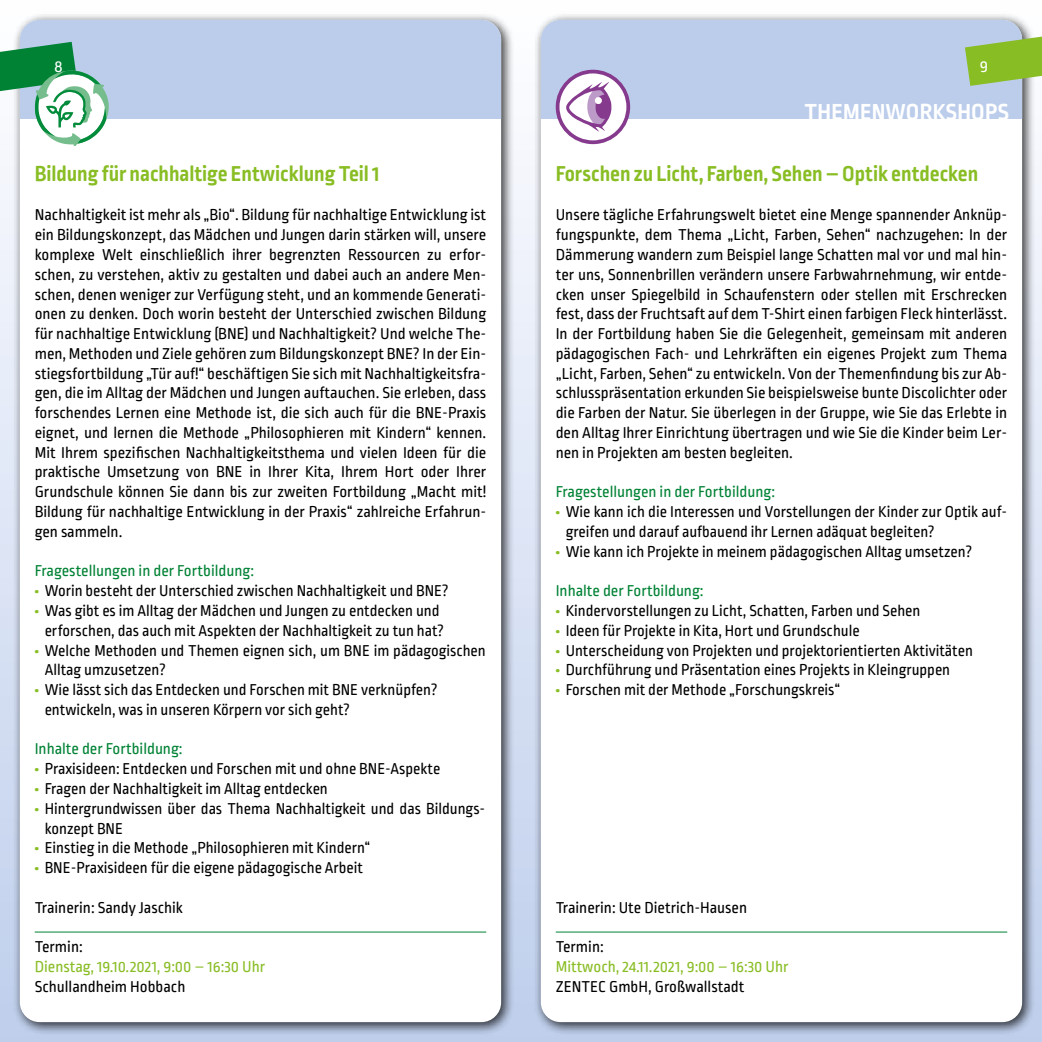
<style>
.page{position:relative;width:1042px;height:1042px;background:#fff}
.page>*{position:absolute;margin:0;border:0;box-sizing:border-box;transform-origin:0 0}
.t1{font:700 24.5px "Ropa Soft Pro";letter-spacing:.01em;color:#fff}
.t2{font:700 22.75px "Ropa Soft Pro";color:#89bd24}
.t3{font:17.5px "Ropa Soft Pro";color:#fff}
.t4{font:16.62px/19.8px "Ropa Soft Pro";color:#000}
.t5{font:16.62px "Ropa Soft Pro";color:#008235}
.t6{font:16.62px "Ropa Soft Pro";color:#89bd24}
.s1{font-weight:900;color:#89bd24}
</style>
<div class="page">
<div style="left:521px;top:0;width:521px;height:1042px;background:linear-gradient(to bottom,#fff,#beceec)"></div>
<div style="left:0;top:0;width:521px;height:1042px;background:linear-gradient(to bottom,#fff,#beceec)"></div>
<div style="left:12px;top:12px;width:502px;height:1023px;background:#000;opacity:.75"></div>
<div style="left:20px;top:20px;width:481px;height:1002px;background:#fff;border-radius:20px"></div>
<div style="left:20px;top:20px;width:481px;height:99px;background:#bccdeb"></div>
<div style="left:533px;top:12px;width:502px;height:1023px;background:#000;opacity:.75"></div>
<div style="left:541px;top:20px;width:481px;height:1002px;background:#fff;border-radius:20px"></div>
<div style="left:541px;top:20px;width:481px;height:99px;background:#bccdeb"></div>
<svg style="left:965px;top:31px;width:77px;height:55px"></svg>
<hr style="left:35px;top:931px;width:451px;height:1px;background:#008235">
<svg style="left:0;top:42px;width:109px;height:103px"></svg>
<hr style="left:556px;top:931px;width:451px;height:1px;background:#008235">
<svg style="left:556px;top:70px;width:74px;height:74px"></svg>
<div style="left:595px;top:97px;width:7px;height:7px;background:#fff;border-radius:50%"></div>
<p class="t3" style="left:54px;top:57px;width:10px">8</p>
<p class="t3" style="left:980px;top:57px;width:10px">9</p>
<h1 class="t1" style="left:804px;top:98px;width:206px">THEMENWORKSHOPS</h1>
<h2 class="t2" style="left:35px;top:160px;width:346px">Bildung für nachhaltige Entwicklung Teil 1</h2>
<p class="t4" style="left:35px;top:206px;width:453px;text-align:justify">Nachhaltigkeit ist mehr als „Bio“. Bildung für nachhaltige Entwicklung ist ein Bildungskonzept, das Mädchen und Jungen darin stärken will, unsere komplexe Welt einschließlich ihrer begrenzten Ressourcen zu erfor&shy;schen, zu verstehen, aktiv zu gestalten und dabei auch an andere Men&shy;schen, denen weniger zur Verfügung steht, und an kommende Generati&shy;onen zu denken. Doch worin besteht der Unterschied zwischen Bildung für nachhaltige Entwicklung (BNE) und Nachhaltigkeit? Und welche The&shy;men, Methoden und Ziele gehören zum Bildungskonzept BNE? In der Ein&shy;stiegsfortbildung „Tür auf!“ beschäftigen Sie sich mit Nachhaltigkeitsfra&shy;gen, die im Alltag der Mädchen und Jungen auftauchen. Sie erleben, dass forschendes Lernen eine Methode ist, die sich auch für die BNE-Praxis eignet, und lernen die Methode „Philosophieren mit Kindern“ kennen.<br>Mit Ihrem spezifischen Nachhaltigkeitsthema und vielen Ideen für die praktische Umsetzung von BNE in Ihrer Kita, Ihrem Hort oder Ihrer Grundschule können Sie dann bis zur zweiten Fortbildung „Macht mit!<br>Bildung für nachhaltige Entwicklung in der Praxis“ zahlreiche Erfahrun&shy;gen sammeln.</p>
<p class="t5" style="left:35px;top:562px;width:221px">Fragestellungen in der Fortbildung:</p>
<p class="t4" style="left:35px;top:582px;width:415px"><span class="s1">•</span> Worin besteht der Unterschied zwischen Nachhaltigkeit und BNE?</p>
<p class="t4" style="left:35px;top:602px;width:411px;text-align:center"><span class="s1">•</span> Was gibt es im Alltag der Mädchen und Jungen zu entdecken und erforschen, das auch mit Aspekten der Nachhaltigkeit zu tun hat?</p>
<p class="t4" style="left:45px;top:641px;width:443px;text-indent:-10px"><span class="s1">•</span> Welche Methoden und Themen eignen sich, um BNE im pädagogischen<br>Alltag umzusetzen?</p>
<p class="t4" style="left:45px;top:681px;width:394px;text-indent:-10px"><span class="s1">•</span> Wie lässt sich das Entdecken und Forschen mit BNE verknüpfen? entwickeln, was in unseren Körpern vor sich geht?</p>
<p class="t5" style="left:35px;top:740px;width:149px">Inhalte der Fortbildung:</p>
<p class="t4" style="left:35px;top:760px;width:407px"><span class="s1">•</span> Praxisideen: Entdecken und Forschen mit und ohne BNE-Aspekte</p>
<p class="t4" style="left:35px;top:779px;width:295px"><span class="s1">•</span> Fragen der Nachhaltigkeit im Alltag entdecken</p>
<p class="t4" style="left:45px;top:799px;width:442px;text-indent:-10px"><span class="s1">•</span> Hintergrundwissen über das Thema Nachhaltigkeit und das Bildungs&shy;konzept BNE</p>
<p class="t4" style="left:35px;top:839px;width:337px"><span class="s1">•</span> Einstieg in die Methode „Philosophieren mit Kindern“</p>
<p class="t4" style="left:35px;top:859px;width:330px"><span class="s1">•</span> BNE-Praxisideen für die eigene pädagogische Arbeit</p>
<p class="t4" style="left:35px;top:898px;width:150px">Trainerin: Sandy Jaschik</p>
<p class="t4" style="left:35px;top:938px;width:50px">Termin:</p>
<p class="t6" style="left:35px;top:957px;width:232px">Dienstag, 19.10.2021, 9:00 – 16:30 Uhr</p>
<p class="t4" style="left:35px;top:977px;width:152px">Schullandheim Hobbach</p>
<h2 class="t2" style="left:556px;top:160px;width:424px">Forschen zu Licht, Farben, Sehen – Optik entdecken</h2>
<p class="t4" style="left:556px;top:206px;width:453px;text-align:justify">Unsere tägliche Erfahrungswelt bietet eine Menge spannender Anknüp&shy;fungspunkte, dem Thema „Licht, Farben, Sehen“ nachzugehen: In der Dämmerung wandern zum Beispiel lange Schatten mal vor und mal hin&shy;ter uns, Sonnenbrillen verändern unsere Farbwahrnehmung, wir entde&shy;cken unser Spiegelbild in Schaufenstern oder stellen mit Erschrecken fest, dass der Fruchtsaft auf dem T-Shirt einen farbigen Fleck hinterlässt.<br>In der Fortbildung haben Sie die Gelegenheit, gemeinsam mit anderen pädagogischen Fach- und Lehrkräften ein eigenes Projekt zum Thema „Licht, Farben, Sehen“ zu entwickeln. Von der Themenfindung bis zur Ab&shy;schlusspräsentation erkunden Sie beispielsweise bunte Discolichter oder die Farben der Natur. Sie überlegen in der Gruppe, wie Sie das Erlebte in den Alltag Ihrer Einrichtung übertragen und wie Sie die Kinder beim Ler&shy;nen in Projekten am besten begleiten.</p>
<p class="t5" style="left:556px;top:483px;width:221px">Fragestellungen in der Fortbildung:</p>
<p class="t4" style="left:566px;top:503px;width:443px;text-indent:-10px"><span class="s1">•</span> Wie kann ich die Interessen und Vorstellungen der Kinder zur Optik auf&shy;greifen und darauf aufbauend ihr Lernen adäquat begleiten?</p>
<p class="t4" style="left:556px;top:542px;width:418px"><span class="s1">•</span> Wie kann ich Projekte in meinem pädagogischen Alltag umsetzen?</p>
<p class="t5" style="left:556px;top:582px;width:149px">Inhalte der Fortbildung:</p>
<p class="t4" style="left:556px;top:602px;width:366px"><span class="s1">•</span> Kindervorstellungen zu Licht, Schatten, Farben und Sehen</p>
<p class="t4" style="left:556px;top:621px;width:305px"><span class="s1">•</span> Ideen für Projekte in Kita, Hort und Grundschule</p>
<p class="t4" style="left:556px;top:641px;width:419px"><span class="s1">•</span> Unterscheidung von Projekten und projektorientierten Aktivitäten</p>
<p class="t4" style="left:556px;top:661px;width:396px"><span class="s1">•</span> Durchführung und Präsentation eines Projekts in Kleingruppen</p>
<p class="t4" style="left:556px;top:681px;width:286px"><span class="s1">•</span> Forschen mit der Methode „Forschungskreis“</p>
<p class="t4" style="left:556px;top:898px;width:193px">Trainerin: Ute Dietrich-Hausen</p>
<p class="t4" style="left:556px;top:938px;width:50px">Termin:</p>
<p class="t6" style="left:556px;top:957px;width:234px">Mittwoch, 24.11.2021, 9:00 – 16:30 Uhr</p>
<p class="t4" style="left:556px;top:977px;width:190px">ZENTEC GmbH, Großwallstadt</p>
</div>
